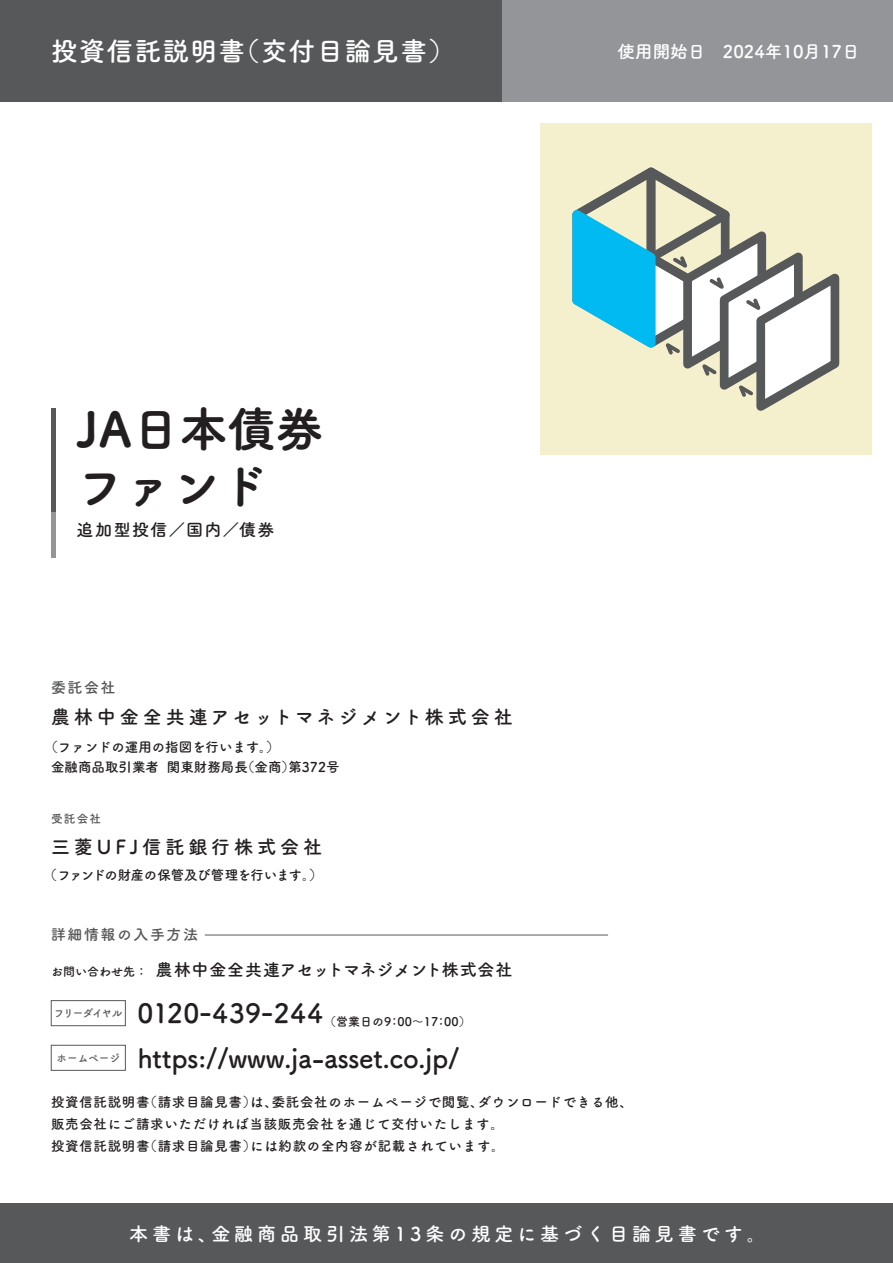
<style>
.page{position:relative;width:893px;height:1263px;background:#fff}
.page>*{position:absolute;margin:0;border:0;box-sizing:border-box;transform-origin:0 0}
.t1{font:48px/57px "Tsuku A Rd Gothic Std E";color:#231f20}
.t2{font:26.55px "Tsuku A Rd Gothic Std B";letter-spacing:-.01em;color:#231f20}
.t3{font:26.55px "Tsuku A Rd Gothic Std B";letter-spacing:.05em;color:#fff}
.t4{font:19.2px "Tsuku A Rd Gothic Std B";letter-spacing:.2em;color:#fff}
.t5{font:19.2px "Tsuku A Rd Gothic Std B";letter-spacing:.17em;color:#231f20}
.t6{font:19.2px "Tsuku A Rd Gothic Std B";letter-spacing:.2em;color:#231f20}
.t7{font:17.55px "Tsuku A Rd Gothic Std B";color:#fff}
.t8{font:16.95px "Tsuku A Rd Gothic Std B";letter-spacing:.005em;color:#231f20}
.t9{font:16.95px "Tsuku A Rd Gothic Std B";letter-spacing:.075em;color:#231f20}
.t10{font:15px "Tsuku A Rd Gothic Std B";letter-spacing:.1em;color:#57585a}
.t11{font:13.5px/21.9px "Tsuku A Rd Gothic Std B";letter-spacing:.05em;color:#231f20}
.t12{font:13.5px/20.4px "Tsuku A Rd Gothic Std B";color:#231f20}
.t13{font:13.5px "Tsuku A Rd Gothic Std B";letter-spacing:-.035em;color:#231f20}
.t14{font:12px "Tsuku A Rd Gothic Std B";color:#231f20}
.t15{font:11.7px "Tsuku A Rd Gothic Std B";color:#57585a}
.t16{font:10.65px "Tsuku A Rd Gothic Std B";letter-spacing:-.085em;color:#57585a}
.t17{font:10.65px "Tsuku A Rd Gothic Std B";letter-spacing:-.04em;color:#57585a}
.s1{font-size:12px}
</style>
<div class="page">
<div style="left:0;top:0;width:502px;height:102px;background:#57585a"></div>
<div style="left:502px;top:0;width:391px;height:102px;background:#939598"></div>
<div style="left:0;top:1203px;width:893px;height:60px;background:#57585a"></div>
<div style="left:51px;top:1000px;width:75px;height:26px;border:1px solid #57585a"></div>
<div style="left:51px;top:1045px;width:75px;height:26px;border:1px solid #57585a"></div>
<hr style="left:205px;top:935px;width:403px;height:1px;background:#57585a">
<hr style="left:51px;top:408px;width:4px;height:104px;background:#57585a">
<hr style="left:51px;top:512px;width:4px;height:46px;background:#939598">
<div style="left:540px;top:123px;width:332px;height:332px;background:#f4f0cd"></div>
<svg style="left:572px;top:167px;width:268px;height:244px"></svg>
<h2 class="t3" style="left:51px;top:31px;width:405px">投資信託説明書（交付目論見書）</h2>
<p class="t7" style="left:618px;top:37px;width:244px">使用開始日　2024年10月17日</p>
<h1 class="t1" style="left:77px;top:397px;width:249px">JA日本債券ファンド</h1>
<p class="t9" style="left:77px;top:516px;width:199px">追加型投信／国内／債券</p>
<p class="t10" style="left:51px;top:675px;width:66px">委託会社</p>
<h3 class="t5" style="left:51px;top:702px;width:463px">農林中金全共連アセットマネジメント株式会社</h3>
<p class="t12" style="left:51px;top:736px;width:290px;text-indent:-7px">（ファンドの運用の指図を行います。）<br>金融商品取引業者 関東財務局長（金商）第372号</p>
<p class="t15" style="left:51px;top:809px;width:52px">受託会社</p>
<h3 class="t6" style="left:51px;top:832px;width:273px">三菱UFJ信託銀行株式会社</h3>
<p class="t13" style="left:44px;top:864px;width:281px">（ファンドの財産の保管及び管理を行います。）</p>
<p class="t10" style="left:51px;top:922px;width:148px">詳細情報の入手方法</p>
<p class="t8" style="left:51px;top:957px;width:463px"><span class="s1">お問い合わせ先：</span> 農林中金全共連アセットマネジメント株式会社</p>
<p class="t14" style="left:137px;top:1012px;width:335px"><sup>0120-439-244</sup>（営業日の9：00～17：00）</p>
<h2 class="t2" style="left:137px;top:1037px;width:324px">https://www.ja-asset.co.jp/</h2>
<p class="t16" style="left:54px;top:1005px;width:70px">フリーダイヤル</p>
<p class="t17" style="left:56px;top:1049px;width:65px">ホームページ</p>
<p class="t11" style="left:51px;top:1090px;width:583px">投資信託説明書（請求目論見書）は、委託会社のホームページで閲覧、ダウンロードできる他、販売会社にご請求いただければ当該販売会社を通じて交付いたします。<br>投資信託説明書（請求目論見書）には約款の全内容が記載されています。</p>
<h3 class="t4" style="left:129px;top:1218px;width:638px">本書は、金融商品取引法第13条の規定に基づく目論見書です。</h3>
</div>
